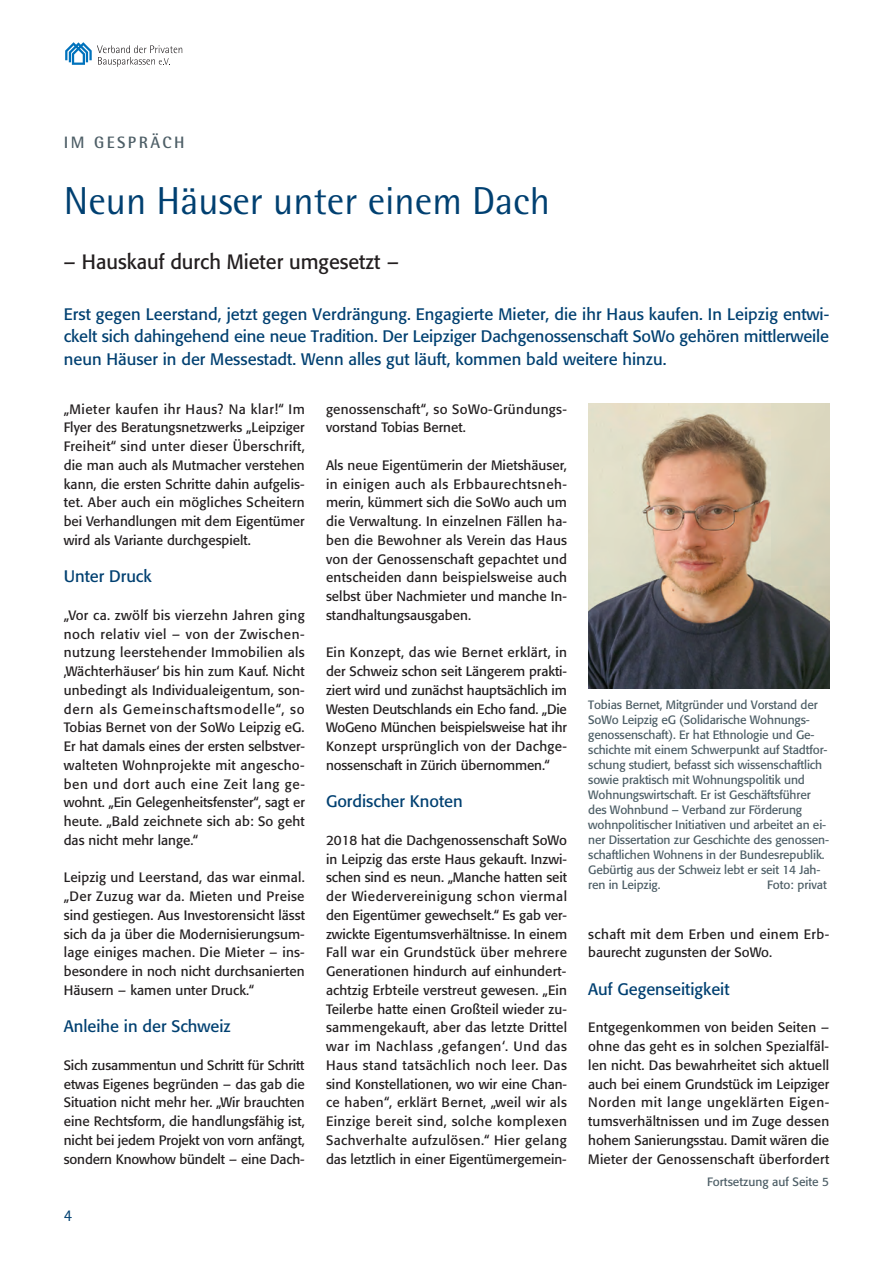
<style>
.page{position:relative;width:893px;height:1263px;background:#fff}
.page>*{position:absolute;margin:0;border:0;box-sizing:border-box;transform-origin:0 0}
.t1{font:39px "Rotis Semi Sans Pro";color:#004071}
.t2{font:20.55px "Formata Std";color:#231f20}
.t3{font:16.5px/22.5px "Formata Std";color:#004071;text-align:justify}
.t4{font:700 16.5px "Rotis Semi Sans Pro";letter-spacing:.15em;color:#4d5e66}
.t5{font:16.5px "Rotis Semi Sans Pro";color:#004071}
.t6{font:13.5px/18.8px "Formata Std";color:#231f20;text-align:justify}
.t7{font:13.5px/18.8px "Formata Std";letter-spacing:.03em;color:#231f20}
.t8{font:12px/15px "Formata Std";letter-spacing:-.01em;color:#4d5e66}
</style>
<div class="page">
<svg style="left:65px;top:42px;width:117px;height:25px"></svg>
<img style="left:588px;top:403px;width:241px;height:286px">
<p class="t4" style="left:64px;top:132px;width:122px">IM GESPRÄCH</p>
<h1 class="t1" style="left:64px;top:178px;width:488px">Neun Häuser unter einem Dach</h1>
<h2 class="t2" style="left:64px;top:249px;width:336px">– Hauskauf durch Mieter umgesetzt –</h2>
<p class="t3" style="left:64px;top:303px;width:767px">Erst gegen Leerstand, jetzt gegen Verdrängung. Engagierte Mieter, die ihr Haus kaufen. In Leipzig entwi&shy;ckelt sich dahingehend eine neue Tradition. Der Leipziger Dachgenossenschaft SoWo gehören mittlerweile neun Häuser in der Messestadt. Wenn alles gut läuft, kommen bald weitere hinzu.</p>
<p class="t6" style="left:64px;top:399px;width:243px">„Mieter kaufen ihr Haus? Na klar!“ Im Flyer des Beratungsnetzwerks „Leipziger Freiheit“ sind unter dieser Überschrift, die man auch als Mutmacher verstehen kann, die ersten Schritte dahin aufgelis&shy;tet. Aber auch ein mögliches Scheitern bei Verhandlungen mit dem Eigentümer wird als Variante durchgespielt.</p>
<p class="t3" style="left:64px;top:565px;width:89px">Unter Druck</p>
<p class="t6" style="left:64px;top:606px;width:243px">„Vor ca. zwölf bis vierzehn Jahren ging noch relativ viel – von der Zwischen&shy;nutzung leerstehender Immobilien als ‚Wächterhäuser‘ bis hin zum Kauf. Nicht unbedingt als Individualeigentum, son&shy;dern als Gemeinschaftsmodelle“, so Tobias Bernet von der SoWo Leipzig eG.<br>Er hat damals eines der ersten selbstver&shy;walteten Wohnprojekte mit angescho&shy;ben und dort auch eine Zeit lang ge&shy;wohnt. „Ein Gelegenheitsfenster“, sagt er heute. „Bald zeichnete sich ab: So geht das nicht mehr lange.“</p>
<p class="t6" style="left:64px;top:868px;width:243px">Leipzig und Leerstand, das war einmal. „Der Zuzug war da. Mieten und Preise sind gestiegen. Aus Investorensicht lässt sich da ja über die Modernisierungsum&shy;lage einiges machen. Die Mieter – ins&shy;besondere in noch nicht durchsanierten Häusern – kamen unter Druck.“</p>
<p class="t3" style="left:64px;top:1015px;width:169px">Anleihe in der Schweiz</p>
<p class="t6" style="left:64px;top:1056px;width:243px">Sich zusammentun und Schritt für Schritt etwas Eigenes begründen – das gab die Situation nicht mehr her. „Wir brauchten eine Rechtsform, die handlungsfähig ist, nicht bei jedem Projekt von vorn anfängt, sondern Knowhow bündelt – eine Dach-</p>
<p class="t6" style="left:326px;top:399px;width:242px">genossenschaft“, so SoWo-Gründungs&shy;vorstand Tobias Bernet.</p>
<p class="t6" style="left:326px;top:456px;width:243px">Als neue Eigentümerin der Mietshäuser, in einigen auch als Erbbaurechtsneh&shy;merin, kümmert sich die SoWo auch um die Verwaltung. In einzelnen Fällen ha&shy;ben die Bewohner als Verein das Haus von der Genossenschaft gepachtet und entscheiden dann beispielsweise auch selbst über Nachmieter und manche In&shy;standhaltungsausgaben.</p>
<p class="t6" style="left:326px;top:643px;width:243px">Ein Konzept, das wie Bernet erklärt, in der Schweiz schon seit Längerem prakti&shy;ziert wird und zunächst hauptsächlich im Westen Deutschlands ein Echo fand. „Die WoGeno München beispielsweise hat ihr Konzept ursprünglich von der Dachge&shy;nossenschaft in Zürich übernommen.“</p>
<p class="t3" style="left:326px;top:790px;width:138px">Gordischer Knoten</p>
<p class="t6" style="left:326px;top:831px;width:243px">2018 hat die Dachgenossenschaft SoWo in Leipzig das erste Haus gekauft. Inzwi&shy;schen sind es neun. „Manche hatten seit der Wiedervereinigung schon viermal den Eigentümer gewechselt.“ Es gab ver&shy;zwickte Eigentumsverhältnisse. In einem Fall war ein Grundstück über mehrere Generationen hindurch auf einhundert&shy;achtzig Erbteile verstreut gewesen. „Ein Teilerbe hatte einen Großteil wieder zu&shy;sammengekauft, aber das letzte Drittel war im Nachlass ‚gefangen‘. Und das Haus stand tatsächlich noch leer. Das sind Konstellationen, wo wir eine Chan&shy;ce haben“, erklärt Bernet, „weil wir als Einzige bereit sind, solche komplexen Sachverhalte aufzulösen.“ Hier gelang das letztlich in einer Eigentümergemein-</p>
<p class="t8" style="left:588px;top:697px;width:242px">Tobias Bernet, Mitgründer und Vorstand der SoWo Leipzig eG (Solidarische Wohnungs&shy;genossenschaft). Er hat Ethnologie und Ge&shy;schichte mit einem Schwerpunkt auf Stadtfor&shy;schung studiert, befasst sich wissenschaftlich sowie praktisch mit Wohnungspolitik und Wohnungswirtschaft. Er ist Geschäftsführer des Wohnbund – Verband zur Förderung wohnpolitischer Initiativen und arbeitet an ei&shy;ner Dissertation zur Geschichte des genossen&shy;schaftlichen Wohnens in der Bundesrepublik.<br>Gebürtig aus der Schweiz lebt er seit 14 Jah&shy;ren in Leipzig.</p>
<p class="t8" style="left:767px;top:877px;width:61px">Foto: privat</p>
<p class="t7" style="left:588px;top:924px;width:243px">schaft mit dem Erben und einem Erb&shy;baurecht zugunsten der SoWo.</p>
<p class="t3" style="left:588px;top:978px;width:143px">Auf Gegenseitigkeit</p>
<p class="t6" style="left:588px;top:1018px;width:243px">Entgegenkommen von beiden Seiten – ohne das geht es in solchen Spezialfäl&shy;len nicht. Das bewahrheitet sich aktuell auch bei einem Grundstück im Leipziger Norden mit lange ungeklärten Eigen&shy;tumsverhältnissen und im Zuge dessen hohem Sanierungsstau. Damit wären die Mieter der Genossenschaft überfordert</p>
<p class="t8" style="left:707px;top:1174px;width:124px">Fortsetzung auf Seite 5</p>
<p class="t5" style="left:64px;top:1206px;width:10px">4</p>
</div>
